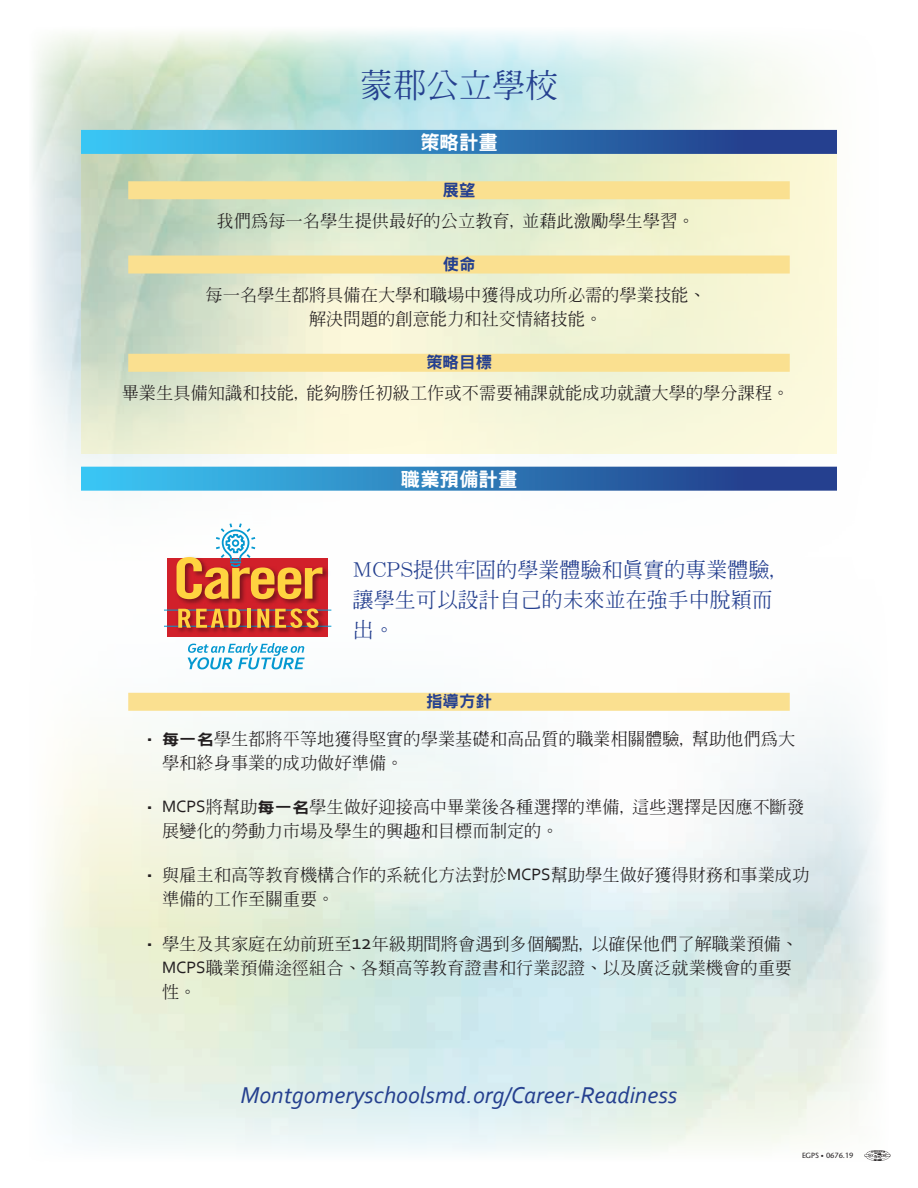
<style>
.page{position:relative;width:918px;height:1188px;background:#fff}
.page>*{position:absolute;margin:0;border:0;box-sizing:border-box;transform-origin:0 0}
.MCPS{font:500 33px "Han Wang Ming";color:#25408f}
.Student_Name{font:italic 24px "Corbel";color:#25408f}
.EARLY_EDGE{font:500 21px/30px "Han Wang Ming";color:#25408f;text-align:justify}
.MainHead{font:800 19.5px "Han Wang Hei";color:#fff}
.Body_Text_Centered{font:500 17.25px/24px "Han Wang Ming";color:#231f20}
.SubHead{font:800 16.5px "Han Wang Hei";color:#25408f}
.t1{font:500 7.5px "Stone Sans Std";letter-spacing:-.01em;color:#231f20}
.s1{font-family:"Han Wang Hei";font-weight:800;font-size:14.1px}
.s2{font-family:"Han Wang Hei";font-weight:800;font-size:15.6px}
.s3{font-family:"Corbel";font-weight:400}
.s4{font-family:"Corbel";font-weight:400;font-size:21px}
.s5{font-size:6px}
</style>
<div class="page">
<img style="left:865px;top:1150px;width:25px;height:11px">
<svg style="left:81px;top:154px;width:756px;height:300px;background:#e7edd1"></svg>
<div style="left:81px;top:130px;width:756px;height:24px;background:linear-gradient(to right,#3bc9f4,#213383)"></div>
<div style="left:128px;top:181px;width:662px;height:18px;background:#fae090"></div>
<div style="left:128px;top:256px;width:662px;height:18px;background:#fae090"></div>
<div style="left:128px;top:354px;width:662px;height:18px;background:#fae090"></div>
<div style="left:81px;top:467px;width:756px;height:24px;background:linear-gradient(to right,#3bc9f4,#213383)"></div>
<div style="left:128px;top:693px;width:662px;height:18px;background:#fae090"></div>
<div style="left:167px;top:559px;width:161px;height:78px;background:#d1202a"></div>
<hr style="left:164px;top:610px;width:167px;height:1px;background:#0598d0">
<hr style="left:164px;top:626px;width:167px;height:1px;background:#0598d0">
<img style="left:173px;top:558px;width:157px;height:47px">
<svg style="left:177px;top:523px;width:145px;height:76px"></svg>
<img style="left:175px;top:608px;width:152px;height:25px">
<svg style="left:178px;top:609px;width:62px;height:19px"></svg>
<hr style="left:247px;top:609px;width:4px;height:19px;background:#ffd340">
<svg style="left:257px;top:609px;width:12px;height:19px"></svg>
<svg style="left:275px;top:608px;width:43px;height:20px"></svg>
<svg style="left:188px;top:643px;width:117px;height:26px"></svg>
<p class="MCPS" style="left:360px;top:68px;width:199px">蒙郡公立學校</p>
<p class="MainHead" style="left:420px;top:132px;width:79px">策略計畫</p>
<p class="SubHead" style="left:442px;top:181px;width:34px">展望</p>
<p class="Body_Text_Centered" style="left:217px;top:208px;width:480px">我們為每一名學生提供最好的公立教育, 並藉此激勵學生學習。</p>
<p class="SubHead" style="left:442px;top:255px;width:34px">使命</p>
<p class="Body_Text_Centered" style="left:206px;top:283px;width:502px;text-align:center">每一名學生都將具備在大學和職場中獲得成功所必需的學業技能、解決問題的創意能力和社交情緒技能。</p>
<p class="SubHead" style="left:426px;top:354px;width:67px">策略目標</p>
<p class="Body_Text_Centered" style="left:122px;top:381px;width:669px">畢業生具備知識和技能, 能夠勝任初級工作或不需要補課就能成功就讀大學的學分課程。</p>
<p class="MainHead" style="left:400px;top:469px;width:118px">職業預備計畫</p>
<p class="EARLY_EDGE" style="left:353px;top:554px;width:423px">MCPS提供牢固的學業體驗和真實的專業體驗,讓學生可以設計自己的未來並在強手中脫穎而出。</p>
<p class="SubHead" style="left:426px;top:693px;width:67px">指導方針</p>
<p class="Body_Text_Centered" style="left:162px;top:727px;width:635px;text-indent:-20px"><span class="s1">•</span> <span class="s2">每一名</span>學生都將平等地獲得堅實的學業基礎和高品質的職業相關體驗, 幫助他們為大學和終身事業的成功做好準備。</p>
<p class="Body_Text_Centered" style="left:162px;top:795px;width:644px;text-indent:-20px"><span class="s1">•</span> <span class="s3">MCPS</span>將幫助<span class="s2">每一名</span>學生做好迎接高中畢業後各種選擇的準備, 這些選擇是因應不斷發展變化的勞動力市場及學生的興趣和目標而制定的。</p>
<p class="Body_Text_Centered" style="left:162px;top:863px;width:649px;text-indent:-20px"><span class="s1">•</span> 與雇主和高等教育機構合作的系統化方法對於<span class="s3">MCPS</span>幫助學生做好獲得財務和事業成功準備的工作至關重要。</p>
<p class="Body_Text_Centered" style="left:162px;top:931px;width:638px;text-indent:-20px"><span class="s1">•</span> 學生及其家庭在幼前班至<span class="s4">12</span>年級期間將會遇到多個觸點, 以確保他們了解職業預備、<br><span class="s3">MCPS</span>職業預備途徑組合、各類高等教育證書和行業認證、以及廣泛就業機會的重要性。</p>
<p class="Student_Name" style="left:241px;top:1080px;width:438px">Montgomeryschoolsmd.org/Career-Readiness</p>
<p class="t1" style="left:802px;top:1151px;width:53px">EGPS <span class="s5">•</span> 0676.19</p>
</div>
